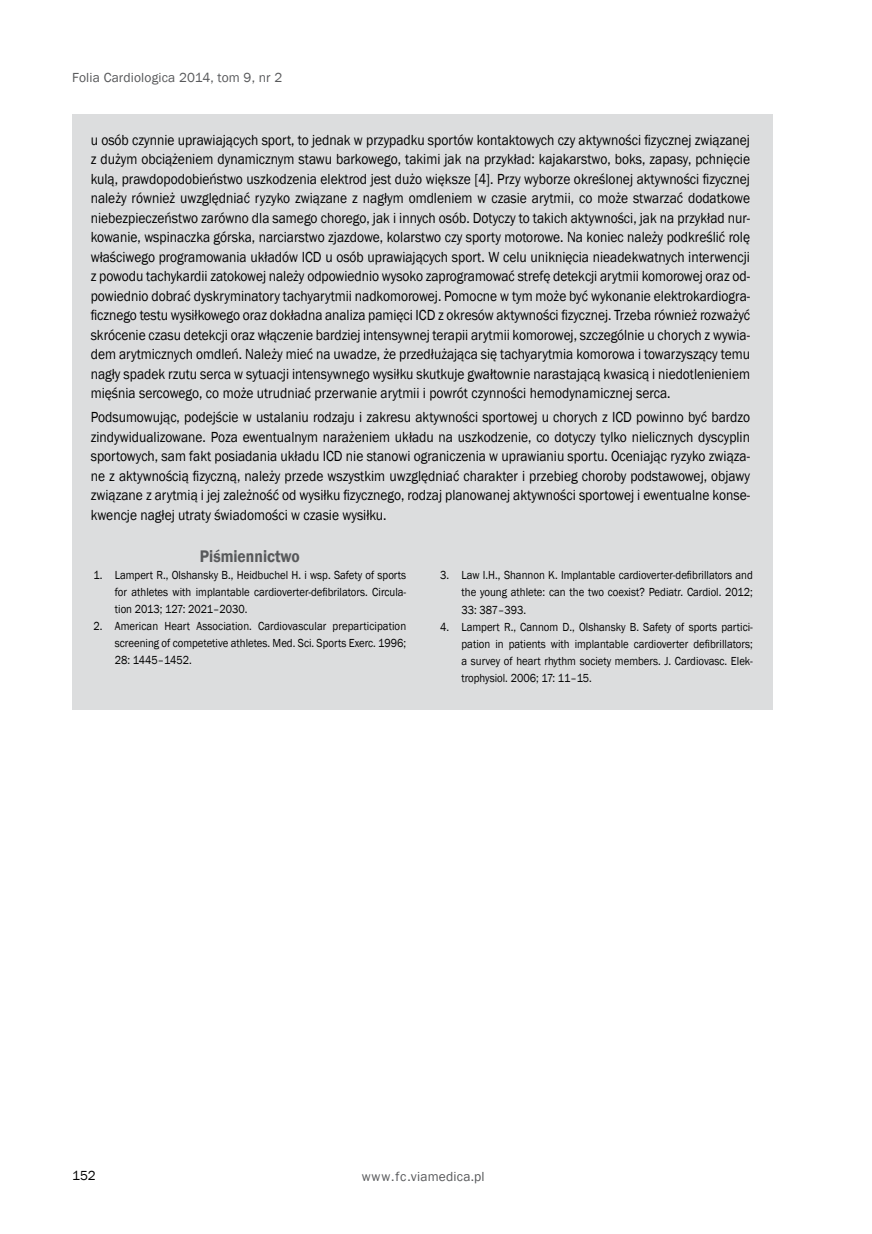
<style>
.page{position:relative;width:872px;height:1234px;background:#fff}
.page>*{position:absolute;margin:0;border:0;box-sizing:border-box;transform-origin:0 0}
.t1{font:600 17.25px "Franklin Gothic";color:#58595b;scale:.9 1}
.t2{font:15px/19.5px "Franklin Gothic";color:#000;text-align:justify;scale:.9 1}
.t3{font:13.5px "Franklin Gothic";letter-spacing:.01em;color:#58595b}
.t4{font:13.5px "Franklin Gothic";color:#000}
.t5{font:12px/17.1px "Franklin Gothic";color:#000;text-align:justify;scale:.9 1}
</style>
<div class="page">
<div style="left:73px;top:114px;width:700px;height:595px;background:#dcddde"></div>
<p class="t3" style="left:72px;top:69px;width:211px">Folia Cardiologica 2014, tom 9, nr 2</p>
<p class="t2" style="left:91px;top:130px;width:734px">u osób czynnie uprawiających sport, to jednak w przypadku sportów kontaktowych czy aktywności fizycznej związanej z dużym obciążeniem dynamicznym stawu barkowego, takimi jak na przykład: kajakarstwo, boks, zapasy, pchnięcie kulą, prawdopodobieństwo uszkodzenia elektrod jest dużo większe [4]. Przy wyborze określonej aktywności fizycznej należy również uwzględniać ryzyko związane z nagłym omdleniem w czasie arytmii, co może stwarzać dodatkowe niebezpieczeństwo zarówno dla samego chorego, jak i innych osób. Dotyczy to takich aktywności, jak na przykład nur&shy;kowanie, wspinaczka górska, narciarstwo zjazdowe, kolarstwo czy sporty motorowe. Na koniec należy podkreślić rolę właściwego programowania układów ICD u osób uprawiających sport. W celu uniknięcia nieadekwatnych interwencji z powodu tachykardii zatokowej należy odpowiednio wysoko zaprogramować strefę detekcji arytmii komorowej oraz od&shy;powiednio dobrać dyskryminatory tachyarytmii nadkomorowej. Pomocne w tym może być wykonanie elektrokardiogra&shy;ficznego testu wysiłkowego oraz dokładna analiza pamięci ICD z okresów aktywności fizycznej. Trzeba również rozważyć skrócenie czasu detekcji oraz włączenie bardziej intensywnej terapii arytmii komorowej, szczególnie u chorych z wywia&shy;dem arytmicznych omdleń. Należy mieć na uwadze, że przedłużająca się tachyarytmia komorowa i towarzyszący temu nagły spadek rzutu serca w sytuacji intensywnego wysiłku skutkuje gwałtownie narastającą kwasicą i niedotlenieniem mięśnia sercowego, co może utrudniać przerwanie arytmii i powrót czynności hemodynamicznej serca.</p>
<p class="t2" style="left:91px;top:407px;width:734px">Podsumowując, podejście w ustalaniu rodzaju i zakresu aktywności sportowej u chorych z ICD powinno być bardzo zindywidualizowane. Poza ewentualnym narażeniem układu na uszkodzenie, co dotyczy tylko nielicznych dyscyplin sportowych, sam fakt posiadania układu ICD nie stanowi ograniczenia w uprawianiu sportu. Oceniając ryzyko związa&shy;ne z aktywnością fizyczną, należy przede wszystkim uwzględniać charakter i przebieg choroby podstawowej, objawy związane z arytmią i jej zależność od wysiłku fizycznego, rodzaj planowanej aktywności sportowej i ewentualne konse&shy;kwencje nagłej utraty świadomości w czasie wysiłku.</p>
<p class="t1" style="left:200px;top:545px;width:113px">Piśmiennictwo</p>
<p class="t5" style="left:115px;top:566px;width:325px;text-indent:-21px">1. Lampert R., Olshansky B., Heidbuchel H. i wsp. Safety of sports for athletes with implantable cardioverter-defibrilators. Circula&shy;tion 2013; 127: 2021–2030.</p>
<p class="t5" style="left:115px;top:617px;width:325px;text-indent:-21px">2. American Heart Association. Cardiovascular preparticipation screening of competetive athletes. Med. Sci. Sports Exerc. 1996; 28: 1445–1452.</p>
<p class="t5" style="left:461px;top:567px;width:325px;text-indent:-21px">3. Law I.H., Shannon K. Implantable cardioverter-defibrillators and the young athlete: can the two coexist? Pediatr. Cardiol. 2012; 33: 387–393.</p>
<p class="t5" style="left:461px;top:618px;width:325px;text-indent:-21px">4. Lampert R., Cannom D., Olshansky B. Safety of sports partici&shy;pation in patients with implantable cardioverter defibrillators; a survey of heart rhythm society members. J. Cardiovasc. Elek&shy;trophysiol. 2006; 17: 11–15.</p>
<p class="t4" style="left:72px;top:1166px;width:25px">152</p>
<p class="t3" style="left:362px;top:1168px;width:124px">www.fc.viamedica.pl</p>
</div>
